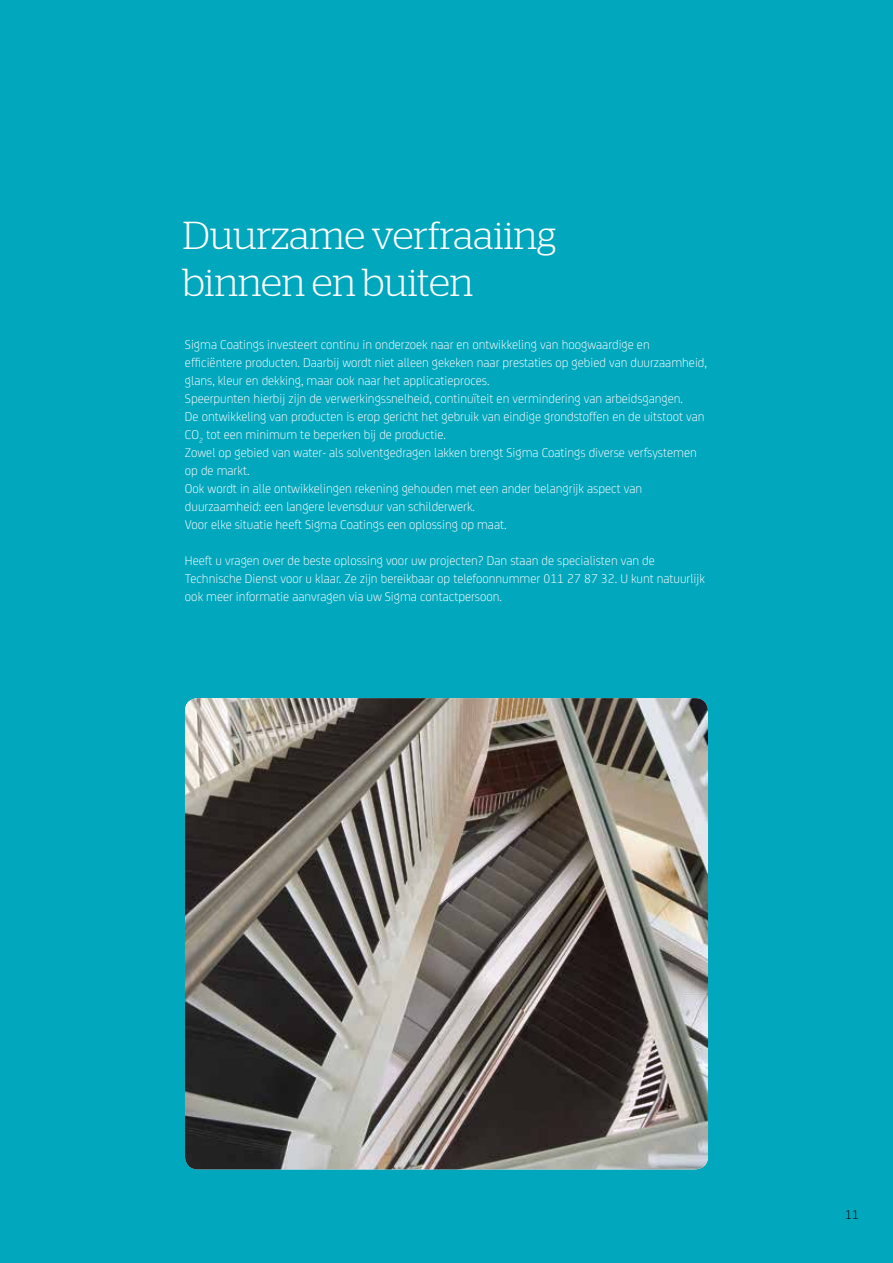
<style>
.page{position:relative;width:893px;height:1263px;background:#00a7bd}
.page>*{position:absolute;margin:0;border:0;box-sizing:border-box;transform-origin:0 0}
.t1{font:300 39px/46.8px "Stag";color:#fff}
.t2{font:300 13.5px/18px "FS Joey";color:#fff}
.t3{font:300 13.5px "FS Joey";color:#000}
</style>
<div class="page">
<img style="left:185px;top:698px;width:523px;height:471px">
<h1 class="t1" style="left:183px;top:212px;width:375px">Duurzame verfraaiing binnen en buiten</h1>
<p class="t2" style="left:185px;top:334px;width:523px">Sigma Coatings investeert continu in onderzoek naar en ontwikkeling van hoogwaardige en efficiëntere producten. Daarbij wordt niet alleen gekeken naar prestaties op gebied van duurzaamheid, glans, kleur en dekking, maar ook naar het applicatieproces.<br>Speerpunten hierbij zijn de verwerkingssnelheid, continuïteit en vermindering van arbeidsgangen.<br>De ontwikkeling van producten is erop gericht het gebruik van eindige grondstoffen en de uitstoot van CO<sub>2</sub> tot een minimum te beperken bij de productie.<br>Zowel op gebied van water- als solventgedragen lakken brengt Sigma Coatings diverse verfsystemen op de markt.<br>Ook wordt in alle ontwikkelingen rekening gehouden met een ander belangrijk aspect van duurzaamheid: een langere levensduur van schilderwerk.<br>Voor elke situatie heeft Sigma Coatings een oplossing op maat.</p>
<p class="t2" style="left:185px;top:550px;width:521px">Heeft u vragen over de beste oplossing voor uw projecten? Dan staan de specialisten van de<br>Technische Dienst voor u klaar. Ze zijn bereikbaar op telefoonnummer 011 27 87 32. U kunt natuurlijk ook meer informatie aanvragen via uw Sigma contactpersoon.</p>
<p class="t3" style="left:845px;top:1205px;width:15px">11</p>
</div>
